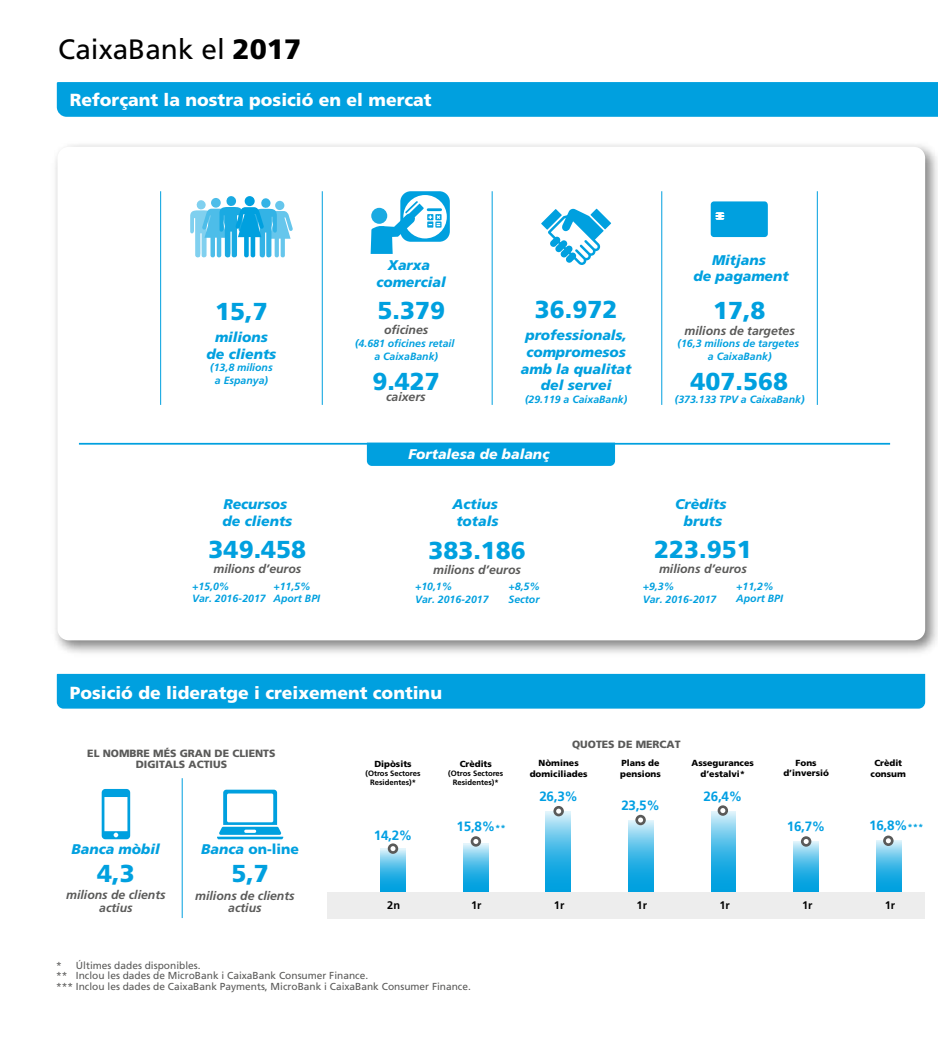
<style>
.page{position:relative;width:938px;height:1042px;background:#fff}
.page>*{position:absolute;margin:0;border:0;box-sizing:border-box;transform-origin:0 0}
.t1{font:28px "Frutiger LT Std";color:#000}
.t2{font:900 24.5px "Frutiger LT Std";color:#00a0df}
.t3{font:900 17.5px "Frutiger LT Std";color:#fff}
.t4{font:italic 900 14px/16.8px "Frutiger LT Std";color:#00a0df;text-align:center}
.t5{font:italic 900 14px "Frutiger LT Std";color:#fff}
.t6{font:900 14px "Frutiger LT Std";color:#00a0df}
.t7{font:700 13.47px "Frutiger LT Std";letter-spacing:-.02em;color:#009fe3}
.t8{font:italic 700 12.25px/12.2px "Frutiger LT Std";color:#5a5a59;text-align:center}
.t9{font:700 11.03px "Frutiger LT Std";color:#000}
.t10{font:italic 700 10.5px/12.6px "Frutiger LT Std";color:#00a0df}
.t11{font:900 10.5px/10.5px "Frutiger LT Std";color:#5a5a59;text-align:center}
.t12{font:10.15px/10.5px "Frutiger LT Std";color:#5a5a59}
.t13{font:900 8.75px/10.5px "Frutiger LT Std";color:#000;text-align:center}
.t14{font:700 7.7px/9.3px "Frutiger LT Std";color:#000;text-align:center}
.s1{font-weight:900}
.s2{font-style:italic}
.s3{font-weight:900;font-size:8.75px;color:#00a0df}
</style>
<div class="page">
<svg style="left:876px;top:840px;width:25px;height:52px"></svg>
<svg style="left:793px;top:841px;width:25px;height:51px"></svg>
<svg style="left:711px;top:811px;width:25px;height:81px;background:#49bbe8"></svg>
<svg style="left:628px;top:820px;width:25px;height:72px;background:#49bbe8"></svg>
<svg style="left:546px;top:811px;width:24px;height:81px;background:#49bbe8"></svg>
<svg style="left:463px;top:844px;width:25px;height:48px"></svg>
<svg style="left:380px;top:849px;width:25px;height:43px"></svg>
<img style="left:55px;top:144px;width:883px;height:509px">
<div style="left:58px;top:147px;width:867px;height:493px;background:#fff;border-radius:11px"></div>
<div style="left:57px;top:82px;width:881px;height:35px;background:#00a0df"></div>
<div style="left:57px;top:674px;width:868px;height:34px;background:#00a0df"></div>
<div style="left:327px;top:892px;width:597px;height:27px;background:#ededed"></div>
<svg style="left:388px;top:843px;width:10px;height:11px"></svg>
<svg style="left:470px;top:836px;width:11px;height:10px"></svg>
<svg style="left:553px;top:806px;width:11px;height:10px"></svg>
<svg style="left:635px;top:815px;width:11px;height:10px"></svg>
<svg style="left:717px;top:805px;width:11px;height:11px"></svg>
<svg style="left:801px;top:836px;width:10px;height:10px"></svg>
<svg style="left:883px;top:835px;width:10px;height:11px"></svg>
<svg style="left:102px;top:789px;width:28px;height:50px"></svg>
<svg style="left:217px;top:789px;width:66px;height:50px"></svg>
<div style="left:367px;top:445px;width:248px;height:21px;background:#00a0df"></div>
<svg style="left:190px;top:196px;width:103px;height:61px"></svg>
<div style="left:245px;top:196px;width:10px;height:10px;background:#00a0df;border-radius:50%"></div>
<svg style="left:541px;top:209px;width:70px;height:56px"></svg>
<svg style="left:710px;top:201px;width:57px;height:36px;background:#0da5e0"></svg>
<div style="left:400px;top:191px;width:50px;height:51px;background:#00a0df;border-radius:10px"></div>
<svg style="left:403px;top:195px;width:44px;height:44px"></svg>
<hr style="left:427px;top:208px;width:15px;height:3px;background:#00a0df">
<svg style="left:370px;top:201px;width:71px;height:53px"></svg>
<div style="left:371px;top:208px;width:16px;height:16px;background:#1aaae2;border-radius:50%"></div>
<hr style="left:322px;top:191px;width:1px;height:214px;background:#00a0df">
<hr style="left:160px;top:191px;width:1px;height:214px;background:#00a0df">
<hr style="left:182px;top:778px;width:1px;height:140px;background:#00a0df">
<hr style="left:492px;top:191px;width:1px;height:214px;background:#00a0df">
<hr style="left:661px;top:191px;width:1px;height:214px;background:#00a0df">
<hr style="left:817px;top:191px;width:1px;height:214px;background:#00a0df">
<hr style="left:79px;top:443px;width:811px;height:2px;background:#00a0df">
<h1 class="t1" style="left:58px;top:32px;width:244px">CaixaBank el <span class="s1">2017</span></h1>
<h3 class="t3" style="left:70px;top:90px;width:363px">Reforçant la nostra posició en el mercat</h3>
<h2 class="t2" style="left:215px;top:296px;width:54px">15,7</h2>
<h3 class="t4" style="left:207px;top:328px;width:71px">milions de clients</h3>
<p class="t10" style="left:210px;top:361px;width:64px;text-align:center">(13,8 milions a Espanya)</p>
<h3 class="t4" style="left:376px;top:256px;width:71px">Xarxa comercial</h3>
<h2 class="t2" style="left:377px;top:296px;width:69px">5.379</h2>
<p class="t8" style="left:384px;top:324px;width:46px">oficines</p>
<p class="t10" style="left:355px;top:337px;width:101px;text-align:center">(4.681 oficines retail a CaixaBank)</p>
<h2 class="t2" style="left:372px;top:366px;width:69px">9.427</h2>
<p class="t8" style="left:386px;top:391px;width:41px">caixers</p>
<h3 class="t4" style="left:693px;top:251px;width:97px">Mitjans<br>de pagament</h3>
<h2 class="t2" style="left:535px;top:294px;width:84px">36.972</h2>
<h3 class="t4" style="left:521px;top:327px;width:112px">professionals, compromesos amb la qualitat del servei</h3>
<p class="t10" style="left:525px;top:393px;width:104px">(29.119 a CaixaBank)</p>
<p class="t10" style="left:675px;top:393px;width:131px">(373.133 TPV a CaixaBank)</p>
<h2 class="t2" style="left:713px;top:296px;width:54px">17,8</h2>
<p class="t8" style="left:684px;top:324px;width:112px">milions de targetes</p>
<p class="t10" style="left:677px;top:337px;width:123px;text-align:center">(16,3 milions de targetes a CaixaBank)</p>
<h2 class="t2" style="left:690px;top:366px;width:99px">407.568</h2>
<h3 class="t5" style="left:408px;top:446px;width:142px">Fortalesa de balanç</h3>
<h3 class="t4" style="left:222px;top:495px;width:71px;text-align:left">Recursos de clients</h3>
<h3 class="t4" style="left:452px;top:496px;width:47px;text-align:left">Actius totals</h3>
<h3 class="t4" style="left:675px;top:495px;width:53px">Crèdits bruts</h3>
<h2 class="t2" style="left:209px;top:535px;width:99px">349.458</h2>
<p class="t8" style="left:213px;top:563px;width:89px">milions d’euros</p>
<h2 class="t2" style="left:428px;top:535px;width:99px">383.186</h2>
<p class="t8" style="left:433px;top:563px;width:89px">milions d’euros</p>
<h2 class="t2" style="left:654px;top:535px;width:99px">223.951</h2>
<p class="t8" style="left:659px;top:563px;width:89px">milions d’euros</p>
<p class="t10" style="left:192px;top:580px;width:75px">+15,0%<br>Var. 2016-2017</p>
<p class="t10" style="left:273px;top:580px;width:48px">+11,5%<br>Aport BPI</p>
<p class="t10" style="left:415px;top:580px;width:75px">+10,1%<br>Var. 2016-2017</p>
<p class="t10" style="left:508px;top:580px;width:33px">+8,5%<br>Sector</p>
<p class="t10" style="left:643px;top:580px;width:75px">+9,3%<br>Var. 2016-2017</p>
<p class="t10" style="left:736px;top:580px;width:48px">+11,2%<br>Aport BPI</p>
<h3 class="t3" style="left:70px;top:682px;width:374px">Posició de lideratge i creixement continu</h3>
<p class="t11" style="left:87px;top:748px;width:190px">EL NOMBRE MÉS GRAN DE CLIENTS<br>DIGITALS ACTIUS</p>
<h3 class="t4" style="left:72px;top:840px;width:90px">Banca mòbil</h3>
<h2 class="t2" style="left:97px;top:858px;width:39px">4,3</h2>
<h3 class="t6" style="left:201px;top:840px;width:99px"><span class="s2">Banca</span> on-line</h3>
<h2 class="t2" style="left:231px;top:858px;width:39px">5,7</h2>
<p class="t13" style="left:374px;top:758px;width:39px">Dipòsits</p>
<p class="t14" style="left:365px;top:768px;width:57px">(Otros Sectores<br>Residentes)*</p>
<p class="t7" style="left:374px;top:827px;width:40px">14,2%</p>
<p class="t13" style="left:460px;top:758px;width:34px">Crèdits</p>
<p class="t14" style="left:448px;top:768px;width:57px">(Otros Sectores<br>Residentes)*</p>
<p class="t7" style="left:456px;top:818px;width:51px">15,8%<span class="s3">**</span></p>
<p class="t11" style="left:572px;top:738px;width:110px">QUOTES DE MERCAT</p>
<p class="t13" style="left:529px;top:758px;width:59px">Nòmines domiciliades</p>
<p class="t7" style="left:539px;top:788px;width:40px">26,3%</p>
<p class="t13" style="left:620px;top:758px;width:42px;text-align:left">Plans de pensions</p>
<p class="t7" style="left:621px;top:797px;width:40px">23,5%</p>
<p class="t13" style="left:691px;top:757px;width:64px">Assegurances d’estalvi*</p>
<p class="t7" style="left:703px;top:789px;width:40px">26,4%</p>
<p class="t13" style="left:783px;top:757px;width:47px">Fons d’inversió</p>
<p class="t7" style="left:786px;top:818px;width:40px">16,7%</p>
<p class="t13" style="left:870px;top:758px;width:37px">Crèdit consum</p>
<p class="t7" style="left:869px;top:818px;width:56px">16,8%<span class="s3">***</span></p>
<p class="t8" style="left:66px;top:889px;width:101px">milions de clients actius</p>
<p class="t8" style="left:195px;top:889px;width:101px">milions de clients actius</p>
<p class="t9" style="left:387px;top:898px;width:14px">2n</p>
<p class="t9" style="left:471px;top:898px;width:12px">1r</p>
<p class="t9" style="left:554px;top:898px;width:12px">1r</p>
<p class="t9" style="left:636px;top:898px;width:12px">1r</p>
<p class="t9" style="left:719px;top:898px;width:12px">1r</p>
<p class="t9" style="left:802px;top:898px;width:12px">1r</p>
<p class="t9" style="left:884px;top:898px;width:12px">1r</p>
<p class="t12" style="left:56px;top:960px;width:416px">* Últimes dades disponibles.<br>** Inclou les dades de MicroBank i CaixaBank Consumer Finance.<br>*** Inclou les dades de CaixaBank Payments, MicroBank i CaixaBank Consumer Finance.</p>
</div>
